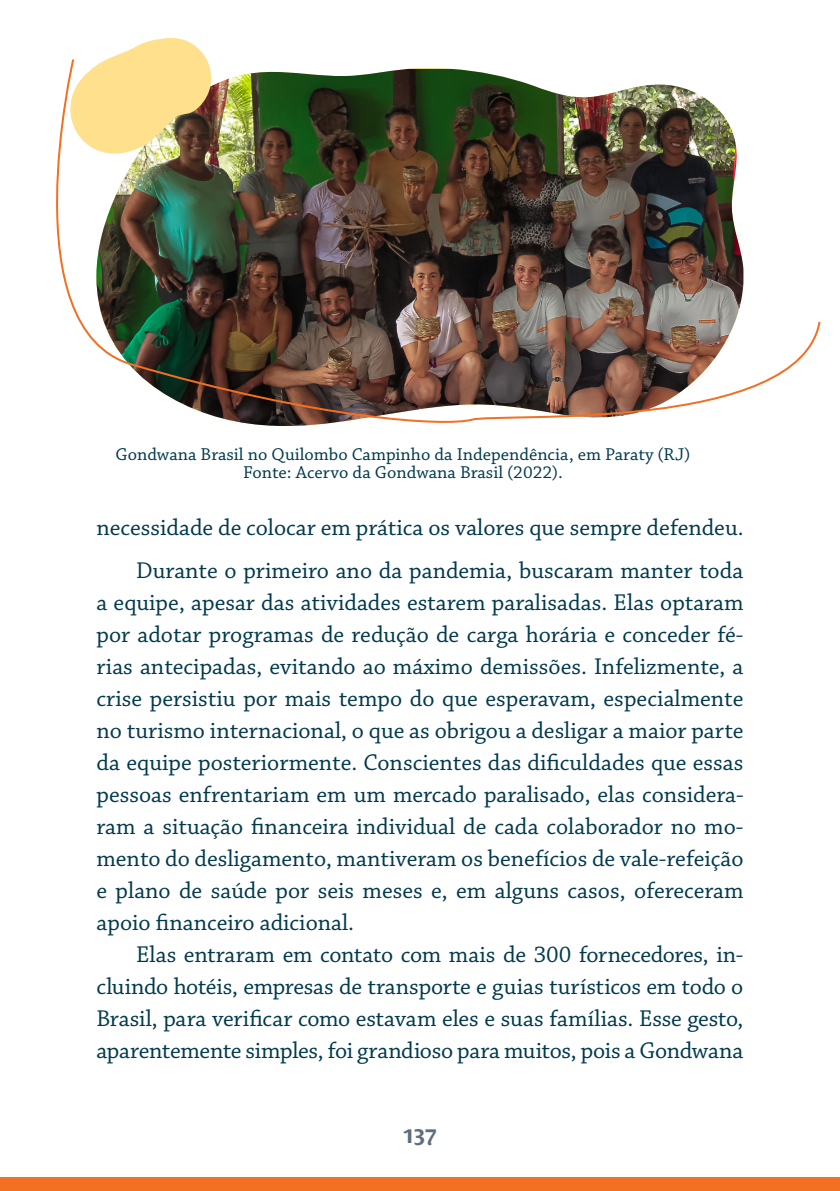
<style>
.page{position:relative;width:840px;height:1191px;background:#fff}
.page>*{position:absolute;margin:0;border:0;box-sizing:border-box;transform-origin:0 0}
.t1{font:24px/32px "Chaparral Pro";color:#003a4d;text-align:justify}
.t2{font:700 22px "Costa Std";color:#5e6e7e}
.t3{font:18px/18px "Chaparral Pro Capt";color:#003a4d;text-align:center}
</style>
<div class="page">
<div style="left:0;top:1176px;width:839px;height:15px;background:#f36f21"></div>
<img style="left:56px;top:68px;width:765px;height:358px">
<svg style="left:68px;top:38px;width:144px;height:120px"></svg>
<p class="t3" style="left:115px;top:446px;width:576px">Gondwana Brasil no Quilombo Campinho da Independência, em Paraty (RJ)<br>Fonte: Acervo da Gondwana Brasil (2022).</p>
<p class="t1" style="left:96px;top:506px;width:648px;line-height:43.4px;text-align:right">necessidade de colocar em prática os valores que sempre defendeu.<br>Durante o primeiro ano da pandemia, buscaram manter toda</p>
<p class="t1" style="left:96px;top:587px;width:648px">a equipe, apesar das atividades estarem paralisadas. Elas optaram por adotar programas de redução de carga horária e conceder fé&shy;rias antecipadas, evitando ao máximo demissões. Infelizmente, a crise persistiu por mais tempo do que esperavam, especialmente no turismo internacional, o que as obrigou a desligar a maior parte da equipe posteriormente. Conscientes das dificuldades que essas pessoas enfrentariam em um mercado paralisado, elas considera&shy;ram a situação financeira individual de cada colaborador no mo&shy;mento do desligamento, mantiveram os benefícios de vale-refeição e plano de saúde por seis meses e, em alguns casos, ofereceram apoio financeiro adicional.</p>
<p class="t1" style="left:96px;top:939px;width:648px;text-indent:40px">Elas entraram em contato com mais de 300 fornecedores, in&shy;cluindo hotéis, empresas de transporte e guias turísticos em todo o Brasil, para verificar como estavam eles e suas famílias. Esse gesto, aparentemente simples, foi grandioso para muitos, pois a Gondwana</p>
<p class="t2" style="left:403px;top:1122px;width:35px">137</p>
</div>
